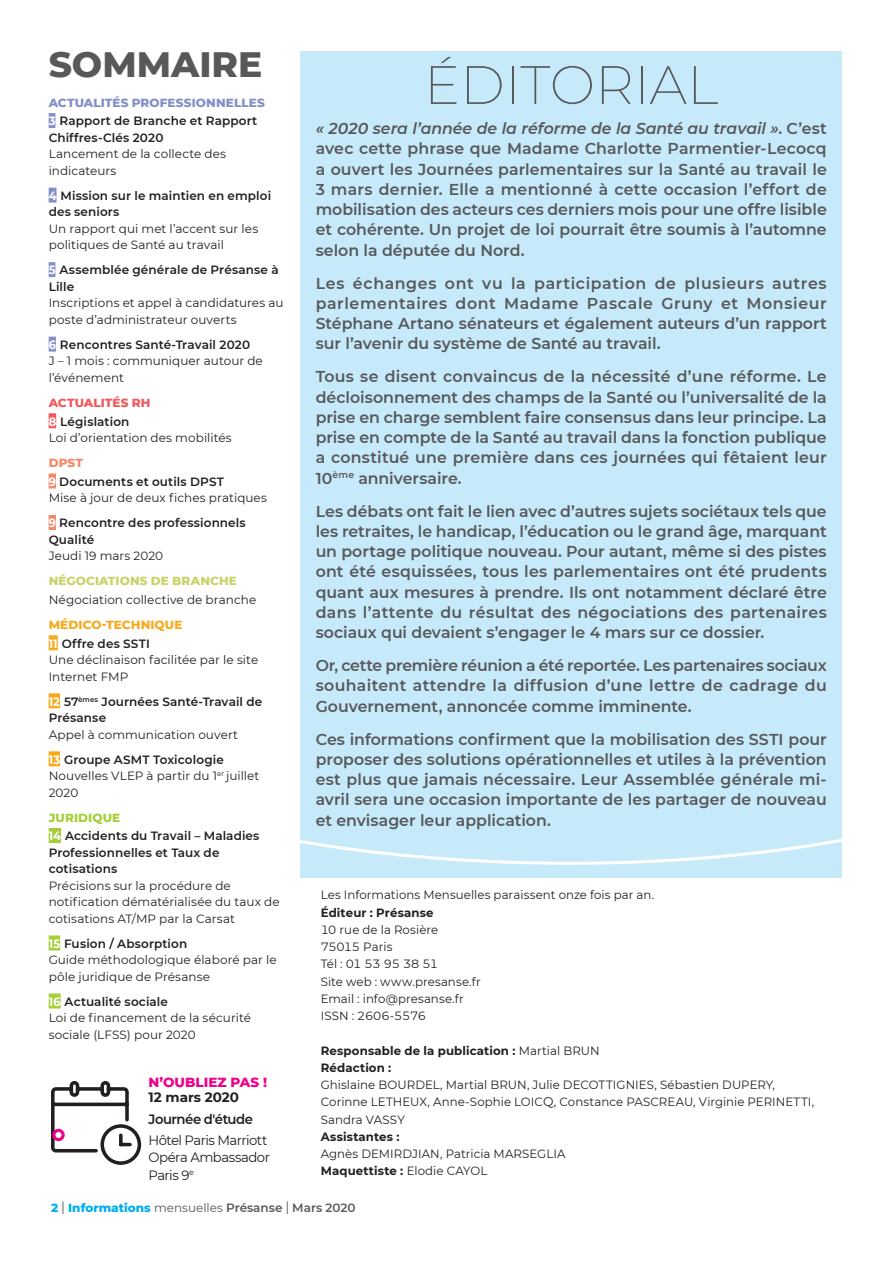
<style>
.page{position:relative;width:893px;height:1263px;background:#fff}
.page>*{position:absolute;margin:0;border:0;box-sizing:border-box;transform-origin:0 0}
.t1{font:200 54px "Montserrat";color:#57585a}
.Title_SOMMAIRE{font:800 36px "Montserrat";color:#57585a}
.corps_edito{font:600 15.75px/20.2px "Montserrat";color:#57585a;text-align:justify}
.Titre_n_oubliez_pas{font:13.5px/17.2px "Montserrat";letter-spacing:-.04em;color:#231f20}
.Titre_n_oubliez_pas-2{font:600 13.5px "Montserrat";letter-spacing:-.035em;color:#231f20}
.t2{font:800 13.5px "Montserrat";color:#ed028c}
.Titre_n_oubliez_pas-3{font:700 13.5px "Montserrat";color:#231f20}
.Article_Paragraphes{font:12px/16.5px "Montserrat";letter-spacing:.005em;color:#231f20}
.t3{font:600 12px/16.5px "Montserrat";letter-spacing:.01em;color:#231f20}
.Article_Paragraphes-2{font:700 12px "Montserrat";letter-spacing:.01em;color:#231f20}
.t4{font:600 12px "Montserrat";color:#57585a}
.t5{font:800 12px "Montserrat";letter-spacing:.01em;color:#838fc7}
.t6{font:800 12px "Montserrat";letter-spacing:.01em;color:#cbd166}
.t7{font:800 12px "Montserrat";letter-spacing:.01em;color:#f9a91b}
.t8{font:800 12px "Montserrat";letter-spacing:.005em;color:#f0595b}
.t9{font:800 12px "Montserrat";letter-spacing:.01em;color:#a6ce39}
.t10{font:800 12px "Montserrat";color:#f58767}
.s1{font-weight:700;color:#fff}
.s2{font-style:italic}
.s3{font-weight:700}
.s4{font-weight:400}
.s5{font-size:12.75px}
.s6{font-weight:800;color:#00aeef}
.s7{font-weight:400;font-size:16.8px}
</style>
<div class="page">
<div style="left:300px;top:51px;width:542px;height:827px;background:#c6eafa"></div>
<svg style="left:300px;top:838px;width:542px;height:27px"></svg>
<svg style="left:51px;top:1081px;width:91px;height:84px"></svg>
<div style="left:52px;top:1129px;width:13px;height:12px;border:3px solid #ed028c;border-radius:50%"></div>
<div style="left:49px;top:113px;width:6px;height:15px;background:#838fc7"></div>
<div style="left:49px;top:188px;width:8px;height:15px;background:#838fc7"></div>
<div style="left:49px;top:262px;width:6px;height:15px;background:#838fc7"></div>
<div style="left:49px;top:337px;width:7px;height:15px;background:#838fc7"></div>
<div style="left:49px;top:413px;width:7px;height:15px;background:#f0595b"></div>
<div style="left:49px;top:473px;width:7px;height:15px;background:#f58767"></div>
<div style="left:49px;top:515px;width:7px;height:15px;background:#f58767"></div>
<div style="left:49px;top:635px;width:9px;height:15px;background:#f9a91b"></div>
<div style="left:49px;top:693px;width:11px;height:15px;background:#f9a91b"></div>
<div style="left:49px;top:751px;width:11px;height:15px;background:#f9a91b"></div>
<div style="left:49px;top:828px;width:12px;height:15px;background:#a6ce39"></div>
<div style="left:49px;top:935px;width:11px;height:15px;background:#a6ce39"></div>
<div style="left:49px;top:993px;width:12px;height:15px;background:#a6ce39"></div>
<p class="Title_SOMMAIRE" style="left:49px;top:38px;width:215px">SOMMAIRE</p>
<p class="t5" style="left:49px;top:94px;width:218px">ACTUALITÉS PROFESSIONNELLES</p>
<p class="t3" style="left:49px;top:112px;width:210px"><span class="s1">3</span> Rapport de Branche et Rapport<br>Chiffres-Clés 2020</p>
<p class="Article_Paragraphes" style="left:49px;top:145px;width:179px">Lancement de la collecte des indicateurs</p>
<p class="t3" style="left:49px;top:187px;width:224px"><span class="s1">4</span> Mission sur le maintien en emploi des seniors</p>
<p class="Article_Paragraphes" style="left:49px;top:220px;width:211px">Un rapport qui met l’accent sur les politiques de Santé au travail</p>
<p class="t3" style="left:49px;top:261px;width:232px"><span class="s1">5</span> Assemblée générale de Présanse à<br>Lille</p>
<p class="Article_Paragraphes" style="left:49px;top:294px;width:236px">Inscriptions et appel à candidatures au poste d’administrateur ouverts</p>
<p class="t3" style="left:49px;top:336px;width:203px"><span class="s1">6</span> Rencontres Santé-Travail 2020</p>
<p class="Article_Paragraphes" style="left:49px;top:352px;width:216px">J – 1 mois : communiquer autour de l’événement</p>
<p class="t8" style="left:49px;top:394px;width:103px">ACTUALITÉS RH</p>
<p class="t3" style="left:49px;top:413px;width:82px"><span class="s1">8</span> Législation</p>
<p class="Article_Paragraphes" style="left:49px;top:429px;width:185px">Loi d’orientation des mobilités</p>
<p class="t10" style="left:49px;top:454px;width:36px">DPST</p>
<p class="t3" style="left:49px;top:473px;width:177px"><span class="s1">9</span> Documents et outils DPST</p>
<p class="Article_Paragraphes" style="left:49px;top:489px;width:220px">Mise à jour de deux fiches pratiques</p>
<p class="t3" style="left:49px;top:514px;width:199px"><span class="s1">9</span> Rencontre des professionnels<br>Qualité</p>
<p class="Article_Paragraphes" style="left:49px;top:547px;width:116px">Jeudi 19 mars 2020</p>
<p class="t6" style="left:49px;top:572px;width:190px">NÉGOCIATIONS DE BRANCHE</p>
<p class="Article_Paragraphes" style="left:49px;top:591px;width:209px">Négociation collective de branche</p>
<p class="t7" style="left:49px;top:616px;width:135px">MÉDICO-TECHNIQUE</p>
<p class="t3" style="left:49px;top:634px;width:103px"><span class="s1">11</span> Offre des SSTI</p>
<p class="Article_Paragraphes" style="left:49px;top:651px;width:211px">Une déclinaison facilitée par le site<br>Internet FMP</p>
<p class="t3" style="left:49px;top:692px;width:215px"><span class="s1">12</span> 57<sup>èmes</sup> Journées Santé-Travail de<br>Présanse</p>
<p class="Article_Paragraphes" style="left:49px;top:726px;width:191px">Appel à communication ouvert</p>
<p class="t3" style="left:49px;top:750px;width:177px"><span class="s1">13</span> Groupe ASMT Toxicologie</p>
<p class="Article_Paragraphes" style="left:49px;top:767px;width:212px">Nouvelles VLEP à partir du 1<sup>er</sup> juillet<br>2020</p>
<p class="t9" style="left:49px;top:809px;width:73px">JURIDIQUE</p>
<p class="t3" style="left:49px;top:827px;width:212px"><span class="s1">14</span> Accidents du Travail – Maladies<br>Professionnelles et Taux de cotisations</p>
<p class="Article_Paragraphes" style="left:49px;top:877px;width:233px">Précisions sur la procédure de notification dématérialisée du taux de cotisations AT/MP par la Carsat</p>
<p class="t3" style="left:49px;top:935px;width:140px"><span class="s1">15</span> Fusion / Absorption</p>
<p class="Article_Paragraphes" style="left:49px;top:951px;width:230px">Guide méthodologique élaboré par le pôle juridique de Présanse</p>
<p class="t3" style="left:49px;top:993px;width:121px"><span class="s1">16</span> Actualité sociale</p>
<p class="Article_Paragraphes" style="left:49px;top:1009px;width:204px">Loi de financement de la sécurité sociale (LFSS) pour 2020</p>
<p class="t2" style="left:148px;top:1072px;width:120px">N’OUBLIEZ PAS !</p>
<p class="Titre_n_oubliez_pas-3" style="left:148px;top:1087px;width:92px">12 mars 2020</p>
<p class="Titre_n_oubliez_pas-2" style="left:148px;top:1109px;width:106px">Journée d'étude</p>
<p class="Titre_n_oubliez_pas" style="left:148px;top:1131px;width:123px">Hôtel Paris Marriott<br>Opéra Ambassador<br>Paris 9<sup>e</sup></p>
<p class="t1" style="left:424px;top:48px;width:296px">ÉDITORIAL</p>
<p class="corps_edito" style="left:316px;top:118px;width:513px"><span class="s2">« 2020 sera l’année de la réforme de la Santé au travail »</span>. C’est avec cette phrase que Madame Charlotte Parmentier-Lecocq a ouvert les Journées parlementaires sur la Santé au travail le 3 mars dernier. Elle a mentionné à cette occasion l’effort de mobilisation des acteurs ces derniers mois pour une offre lisible et cohérente. Un projet de loi pourrait être soumis à l’automne selon la députée du Nord.</p>
<p class="corps_edito" style="left:316px;top:272px;width:513px">Les échanges ont vu la participation de plusieurs autres parlementaires dont Madame Pascale Gruny et Monsieur Stéphane Artano sénateurs et également auteurs d’un rapport sur l’avenir du système de Santé au travail.</p>
<p class="corps_edito" style="left:316px;top:366px;width:513px">Tous se disent convaincus de la nécessité d’une réforme. Le décloisonnement des champs de la Santé ou l’universalité de la prise en charge semblent faire consensus dans leur principe. La prise en compte de la Santé au travail dans la fonction publique a constitué une première dans ces journées qui fêtaient leur 10<sup>ème</sup> anniversaire.</p>
<p class="corps_edito" style="left:316px;top:500px;width:513px">Les débats ont fait le lien avec d’autres sujets sociétaux tels que les retraites, le handicap, l’éducation ou le grand âge, marquant un portage politique nouveau. Pour autant, même si des pistes ont été esquissées, tous les parlementaires ont été prudents quant aux mesures à prendre. Ils ont notamment déclaré être dans l’attente du résultat des négociations des partenaires sociaux qui devaient s’engager le 4 mars sur ce dossier.</p>
<p class="corps_edito" style="left:316px;top:655px;width:513px">Or, cette première réunion a été reportée. Les partenaires sociaux souhaitent attendre la diffusion d’une lettre de cadrage du Gouvernement, annoncée comme imminente.</p>
<p class="corps_edito" style="left:316px;top:728px;width:512px">Ces informations confirment que la mobilisation des SSTI pour proposer des solutions opérationnelles et utiles à la prévention est plus que jamais nécessaire. Leur Assemblée générale mi&shy;avril sera une occasion importante de les partager de nouveau et envisager leur application.</p>
<p class="Article_Paragraphes" style="left:321px;top:886px;width:335px">Les Informations Mensuelles paraissent onze fois par an.</p>
<p class="Article_Paragraphes" style="left:321px;top:903px;width:119px;line-height:17.2px"><span class="s3">Éditeur : Présanse<br></span>10 rue de la Rosière<br>75015 Paris<br>Tél : 01 53 95 38 51</p>
<p class="Article_Paragraphes" style="left:321px;top:972px;width:161px;line-height:17.2px">Site web : www.presanse.fr<br>Email : info@presanse.fr<br>ISSN : 2606-5576</p>
<p class="Article_Paragraphes-2" style="left:321px;top:1042px;width:281px">Responsable de la publication : <span class="s4">Martial BRUN</span></p>
<p class="Article_Paragraphes" style="left:321px;top:1058px;width:495px;line-height:17.2px"><span class="s3">Rédaction :<br></span>Ghislaine BOURDEL, Martial BRUN, Julie DECOTTIGNIES, Sébastien DUPERY, Corinne LETHEUX, Anne-Sophie LOIC<span class="s5">Q</span>, Constance PASCREAU, Virginie PERINETTI, Sandra VASSY</p>
<p class="Article_Paragraphes" style="left:321px;top:1127px;width:246px;line-height:17.2px"><span class="s3">Assistantes :<br></span>Agnès DEMIRDJIAN, Patricia MARSEGLIA</p>
<p class="Article_Paragraphes-2" style="left:321px;top:1162px;width:168px">Maquettiste : <span class="s4">Elodie CAYOL</span></p>
<p class="t4" style="left:51px;top:1199px;width:306px"><span class="s6">2</span> <span class="s7">l</span> <span class="s6">Informations</span> <span class="s4">mensuelles</span> Présanse <span class="s7">l</span> Mars 2020</p>
</div>
